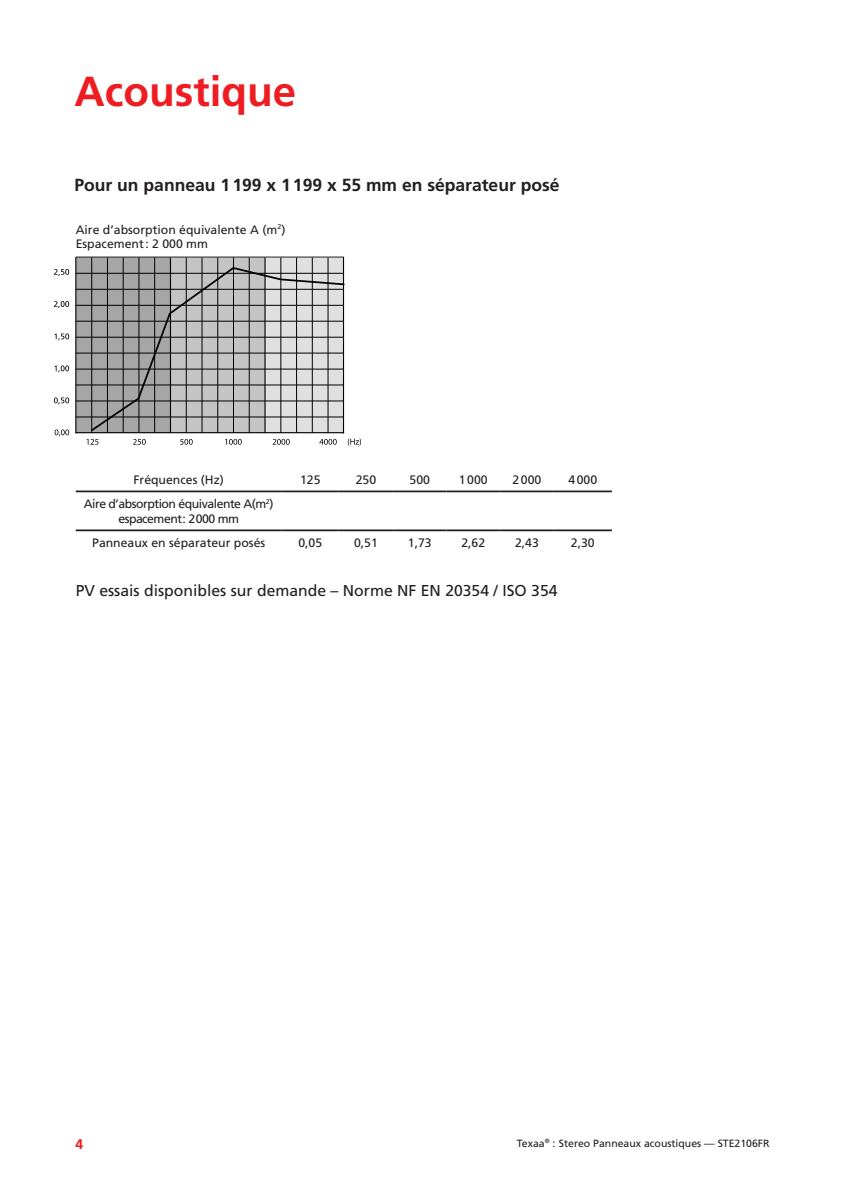
<style>
.page{position:relative;width:844px;height:1191px;background:#fff}
.page>*{position:absolute;margin:0;border:0;box-sizing:border-box;transform-origin:0 0}
.t1{font:700 42px "Frutiger LT Std";color:#ee1d23}
.t2{font:700 17.5px "Frutiger LT Std";color:#231f20}
.t3{font:15.75px "Frutiger LT Std";color:#231f20}
.t4{font:700 14px "Frutiger LT Std";color:#ee1d23}
.t5{font:12.25px/14.7px "Frutiger LT Std";color:#231f20}
.t6{font:12.25px/15.8px "Frutiger LT Std";letter-spacing:-.04em;color:#231f20;text-align:center}
.t7{font:10.5px "Frutiger LT Std";color:#231f20}
.t8{font:6.12px "Frutiger LT Std";color:#231f20}
</style>
<div class="page">
<hr style="left:76px;top:490px;width:206px;height:2px;background:#231f20">
<hr style="left:282px;top:490px;width:57px;height:2px;background:#231f20">
<hr style="left:339px;top:490px;width:54px;height:2px;background:#231f20">
<hr style="left:393px;top:490px;width:53px;height:2px;background:#231f20">
<hr style="left:446px;top:490px;width:54px;height:2px;background:#231f20">
<hr style="left:500px;top:490px;width:53px;height:2px;background:#231f20">
<hr style="left:553px;top:490px;width:58px;height:2px;background:#231f20">
<hr style="left:76px;top:529px;width:206px;height:2px;background:#231f20">
<hr style="left:282px;top:529px;width:57px;height:2px;background:#231f20">
<hr style="left:339px;top:529px;width:54px;height:2px;background:#231f20">
<hr style="left:393px;top:529px;width:53px;height:2px;background:#231f20">
<hr style="left:446px;top:529px;width:54px;height:2px;background:#231f20">
<hr style="left:500px;top:529px;width:53px;height:2px;background:#231f20">
<hr style="left:553px;top:529px;width:58px;height:2px;background:#231f20">
<div style="left:76px;top:257px;width:94px;height:176px;background:#a6a6a6"></div>
<div style="left:265px;top:257px;width:78px;height:176px;background:#e0e0e0"></div>
<div style="left:170px;top:257px;width:95px;height:176px;background:#c4c4c4"></div>
<hr style="left:75px;top:258px;width:1px;height:175px;background:#000">
<hr style="left:154px;top:257px;width:1px;height:176px;background:#000">
<hr style="left:139px;top:257px;width:1px;height:176px;background:#000">
<hr style="left:123px;top:257px;width:1px;height:176px;background:#000">
<hr style="left:107px;top:257px;width:1px;height:176px;background:#000">
<hr style="left:91px;top:257px;width:1px;height:176px;background:#000">
<hr style="left:170px;top:257px;width:1px;height:176px;background:#000">
<hr style="left:249px;top:257px;width:1px;height:176px;background:#000">
<hr style="left:233px;top:257px;width:1px;height:176px;background:#000">
<hr style="left:217px;top:257px;width:1px;height:176px;background:#000">
<hr style="left:202px;top:257px;width:1px;height:176px;background:#000">
<hr style="left:186px;top:257px;width:1px;height:176px;background:#000">
<hr style="left:264px;top:257px;width:1px;height:176px;background:#000">
<hr style="left:327px;top:257px;width:1px;height:176px;background:#000">
<hr style="left:312px;top:257px;width:1px;height:176px;background:#000">
<hr style="left:296px;top:257px;width:1px;height:176px;background:#000">
<hr style="left:280px;top:257px;width:1px;height:176px;background:#000">
<hr style="left:76px;top:432px;width:267px;height:1px;background:#000">
<hr style="left:343px;top:258px;width:1px;height:175px;background:#000">
<hr style="left:76px;top:305px;width:267px;height:1px;background:#000">
<hr style="left:76px;top:337px;width:267px;height:1px;background:#000">
<hr style="left:76px;top:369px;width:267px;height:1px;background:#000">
<hr style="left:76px;top:401px;width:267px;height:1px;background:#000">
<hr style="left:76px;top:273px;width:267px;height:1px;background:#000">
<hr style="left:76px;top:289px;width:267px;height:1px;background:#000">
<hr style="left:76px;top:321px;width:267px;height:1px;background:#000">
<hr style="left:76px;top:353px;width:267px;height:1px;background:#000">
<hr style="left:76px;top:385px;width:267px;height:1px;background:#000">
<hr style="left:76px;top:417px;width:267px;height:1px;background:#000">
<svg style="left:55px;top:429px;width:14px;height:7px"></svg>
<svg style="left:87px;top:439px;width:11px;height:6px"></svg>
<svg style="left:133px;top:439px;width:13px;height:6px"></svg>
<svg style="left:180px;top:439px;width:13px;height:6px"></svg>
<svg style="left:225px;top:439px;width:17px;height:6px"></svg>
<svg style="left:272px;top:439px;width:18px;height:6px"></svg>
<svg style="left:319px;top:439px;width:17px;height:6px"></svg>
<svg style="left:54px;top:397px;width:15px;height:7px"></svg>
<svg style="left:54px;top:365px;width:15px;height:7px"></svg>
<svg style="left:54px;top:333px;width:15px;height:7px"></svg>
<svg style="left:54px;top:301px;width:15px;height:7px"></svg>
<svg style="left:54px;top:269px;width:15px;height:7px"></svg>
<svg style="left:348px;top:438px;width:13px;height:7px"></svg>
<hr style="left:76px;top:257px;width:268px;height:1px;background:#231f20">
<svg style="left:89px;top:266px;width:256px;height:167px"></svg>
<p class="t1" style="left:74px;top:67px;width:223px">Acoustique</p>
<p class="t2" style="left:74px;top:174px;width:486px">Pour un panneau 1 199 x 1 199 x 55 mm en séparateur posé</p>
<p class="t5" style="left:76px;top:222px;width:211px">Aire d’absorption équivalente A (m<sup>2</sup>)<br>Espacement : 2 000 mm</p>
<p class="t5" style="left:133px;top:473px;width:92px">Fréquences (Hz)</p>
<p class="t5" style="left:300px;top:473px;width:22px">125</p>
<p class="t5" style="left:356px;top:473px;width:22px">250</p>
<p class="t5" style="left:409px;top:473px;width:22px">500</p>
<p class="t5" style="left:459px;top:473px;width:30px">1 000</p>
<p class="t5" style="left:512px;top:473px;width:30px">2 000</p>
<p class="t5" style="left:568px;top:473px;width:30px">4 000</p>
<p class="t6" style="left:84px;top:495px;width:191px">Aire d’absorption équivalente A(m<sup>2</sup>) espacement : 2 000 mm</p>
<p class="t5" style="left:92px;top:535px;width:174px">Panneaux en séparateur posés</p>
<p class="t5" style="left:298px;top:535px;width:25px">0,05</p>
<p class="t5" style="left:354px;top:535px;width:25px">0,51</p>
<p class="t5" style="left:408px;top:535px;width:25px">1,73</p>
<p class="t5" style="left:461px;top:535px;width:25px">2,62</p>
<p class="t5" style="left:515px;top:535px;width:25px">2,43</p>
<p class="t5" style="left:570px;top:535px;width:25px">2,30</p>
<p class="t3" style="left:76px;top:582px;width:483px">PV essais disponibles sur demande – Norme NF EN 20354 / ISO 354</p>
<p class="t8" style="left:544px;top:1137px;width:6px">®</p>
<p class="t4" style="left:75px;top:1136px;width:17px">42</p>
<p class="t7" style="left:552px;top:1137px;width:218px">: Stereo Panneaux acoustiques — STE2109FR</p>
<p class="t7" style="left:516px;top:1137px;width:29px">Texaa</p>
<p class="t7" style="left:752px;top:1137px;width:7px">6</p>
</div>
